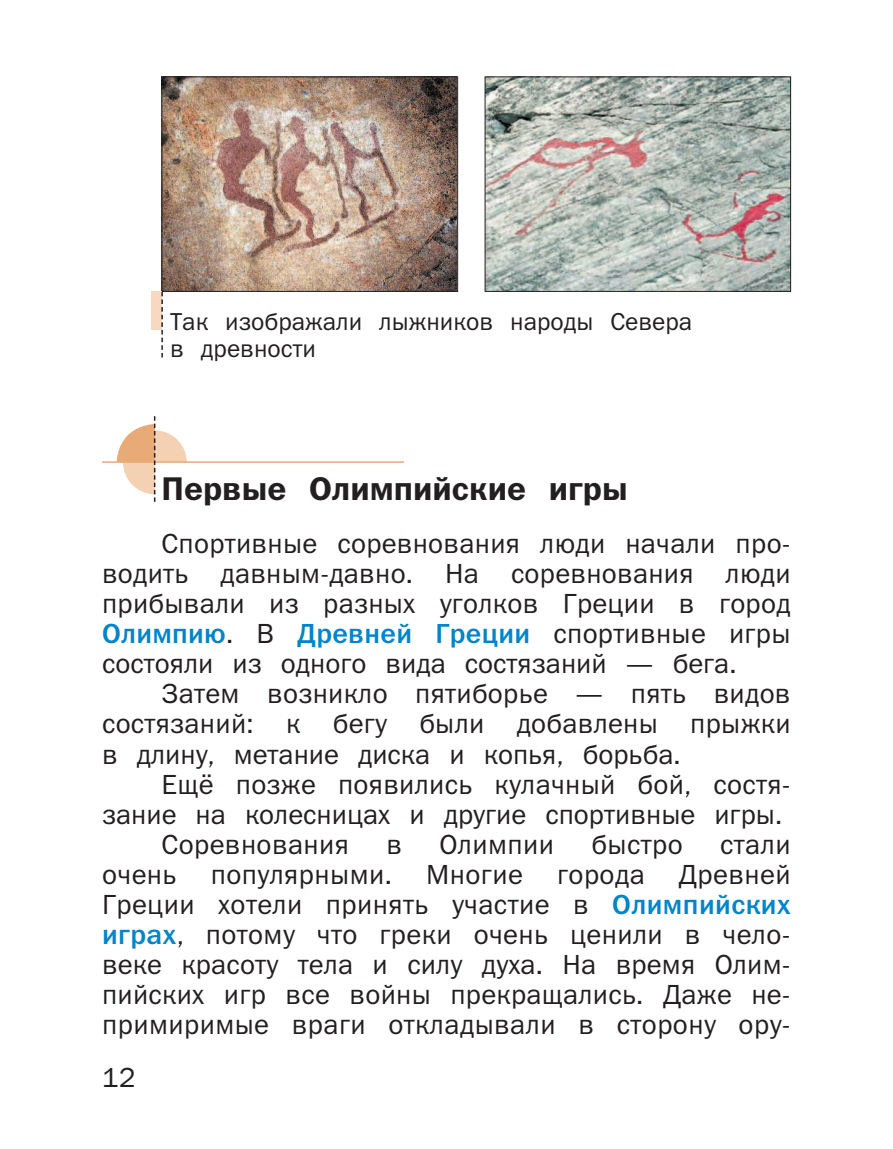
<style>
.page{position:relative;width:893px;height:1149px;background:#fff}
.page>*{position:absolute;margin:0;border:0;box-sizing:border-box;transform-origin:0 0}
.t1{font:33px "Franklin Gothic Demi ITC";color:#231f20}
.t2{font:27.75px/30px "Franklin Gothic Book ITC";letter-spacing:.01em;color:#231f20;text-align:justify}
.t3{font:27.75px "Franklin Gothic Medium ITC";letter-spacing:.01em;color:#0084ca}
.t4{font:24.6px/27px "Franklin Gothic Book ITC";color:#231f20}
.s1{font-family:"Franklin Gothic Book ITC";color:#231f20}
.s2{font-family:"Franklin Gothic Medium ITC";color:#0084ca}
</style>
<div class="page">
<div style="left:123px;top:430px;width:64px;height:64px;background:#f4d1b3;border-radius:50%"></div>
<div style="left:155px;top:462px;width:33px;height:32px;background:#fff"></div>
<hr style="left:102px;top:461px;width:302px;height:1px;background:#e8ab77">
<svg style="left:116px;top:416px;width:39px;height:85px"></svg>
<img style="left:164px;top:79px;width:292px;height:210px">
<div style="left:162px;top:77px;width:296px;height:214px;border:1px solid #231f20"></div>
<div style="left:151px;top:292px;width:11px;height:38px;background:#f6d9c0"></div>
<svg style="left:161px;top:292px;width:2px;height:65px"></svg>
<img style="left:487px;top:79px;width:302px;height:210px">
<p class="t4" style="left:170px;top:310px;width:524px">Так изображали лыжников народы Севера в древности</p>
<p class="t1" style="left:162px;top:477px;width:468px">Первые Олимпийские игры</p>
<p class="t2" style="left:102px;top:531px;width:690px;text-indent:60px">Спортивные соревнования люди начали про&shy;водить давным-давно. На соревнования люди прибывали из разных уголков Греции в город</p>
<p class="t3" style="left:102px;top:623px;width:690px">Олимпию<span class="s1">. В</span> Древней Греции <span class="s1">спортивные игры</span></p>
<p class="t2" style="left:102px;top:651px;width:636px">состояли из одного вида состязаний — бега.</p>
<p class="t2" style="left:162px;top:681px;width:630px">Затем возникло пятиборье — пять видов</p>
<p class="t2" style="left:102px;top:711px;width:690px">состязаний: к бегу были добавлены прыжки</p>
<p class="t2" style="left:102px;top:741px;width:580px">в длину, метание диска и копья, борьба.</p>
<p class="t2" style="left:162px;top:771px;width:630px">Ещё позже появились кулачный бой, состя-</p>
<p class="t2" style="left:102px;top:801px;width:682px">зание на колесницах и другие спортивные игры.</p>
<p class="t2" style="left:162px;top:831px;width:189px">Соревнования</p>
<p class="t2" style="left:386px;top:831px;width:17px">в</p>
<p class="t2" style="left:439px;top:831px;width:116px">Олимпии</p>
<p class="t2" style="left:591px;top:831px;width:93px">быстро</p>
<p class="t2" style="left:102px;top:831px;width:690px;text-indent:618px">стали очень популярными. Многие города Древней Греции хотели принять участие в <span class="s2">Олимпийских играх</span>, потому что греки очень ценили в чело&shy;веке красоту тела и силу духа. На время Олим&shy;пийских игр все войны прекращались. Даже не&shy;примиримые враги откладывали в сторону ору-</p>
<p class="t2" style="left:102px;top:1064px;width:35px">12</p>
</div>
